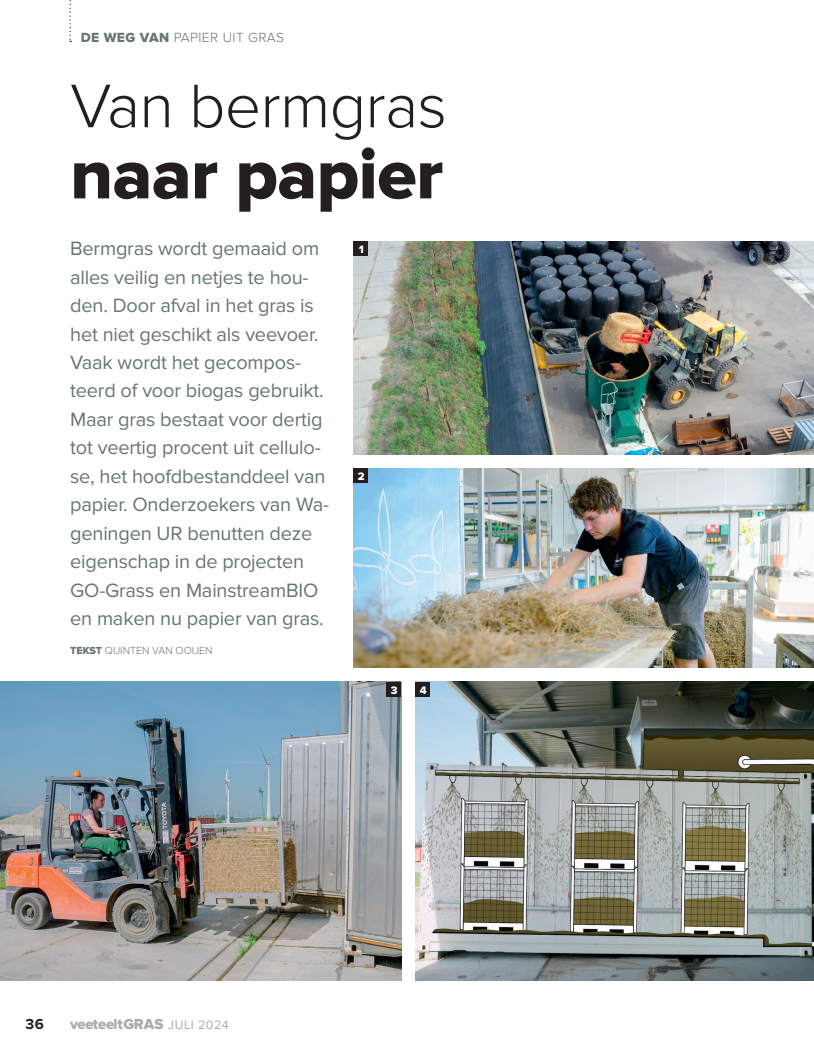
<style>
.page{position:relative;width:814px;height:1051px;background:#fff}
.page>*{position:absolute;margin:0;border:0;box-sizing:border-box;transform-origin:0 0}
.t1{font:72.5px "Proxima Nova Extrabld";letter-spacing:-.01em;color:#231f20}
.t2{font:300 63.75px "Proxima Nova";letter-spacing:-.01em;color:#231f20}
.t3{font:20px/28.5px "Proxima Nova";letter-spacing:-.01em;color:#687575}
.t4{font:15px "Proxima Nova Extrabld";letter-spacing:-.02em;color:#a6acac}
.t5{font:700 15px "Proxima Nova";color:#231f20}
.t6{font:300 13.75px "Proxima Nova";letter-spacing:.03em;color:#687575}
.t7{font:11.25px "Proxima Nova Extrabld";color:#fff}
.t8{font:300 10.62px "Proxima Nova";color:#687575}
.s1{font-family:"Proxima Nova Extrabld";font-weight:400}
.s2{font-family:"Proxima Nova";font-size:12.5px}
</style>
<div class="page">
<img style="left:354px;top:241px;width:459px;height:213px">
<img style="left:354px;top:469px;width:459px;height:199px">
<img style="left:416px;top:682px;width:397px;height:299px">
<img style="left:0;top:682px;width:401px;height:299px">
<div style="left:354px;top:241px;width:14px;height:14px;background:#231f20"></div>
<div style="left:354px;top:469px;width:14px;height:14px;background:#231f20"></div>
<div style="left:387px;top:682px;width:14px;height:14px;background:#231f20"></div>
<div style="left:416px;top:682px;width:14px;height:14px;background:#231f20"></div>
<svg style="left:70px;top:0;width:1px;height:42px"></svg>
<p class="t6" style="left:81px;top:29px;width:205px"><span class="s1">DE WEG VAN</span> PAPIER UIT GRAS</p>
<h2 class="t2" style="left:70px;top:69px;width:378px">Van bermgras</h2>
<h1 class="t1" style="left:70px;top:132px;width:374px">naar papier</h1>
<p class="t7" style="left:359px;top:242px;width:7px">1</p>
<p class="t3" style="left:70px;top:235px;width:260px">Bermgras wordt gemaaid om alles veilig en netjes te hou&shy;den. Door afval in het gras is het niet geschikt als veevoer.<br>Vaak wordt het gecompos&shy;teerd of voor biogas gebruikt.<br>Maar gras bestaat voor dertig tot veertig procent uit cellulo&shy;se, het hoofdbestanddeel van papier. Onderzoekers van Wa&shy;geningen UR benutten deze eigenschap in de projecten<br>GO-Grass en MainstreamBIO en maken nu papier van gras.</p>
<p class="t8" style="left:70px;top:644px;width:144px"><span class="s1">TEKST</span> QUINTEN VAN OOIJEN</p>
<p class="t7" style="left:358px;top:470px;width:8px">2</p>
<p class="t5" style="left:25px;top:1015px;width:20px">36</p>
<p class="t4" style="left:70px;top:1015px;width:160px">veeteeltGRAS <span class="s2">JULI 2024</span></p>
<p class="t7" style="left:391px;top:683px;width:8px">3</p>
<p class="t7" style="left:420px;top:683px;width:8px">4</p>
</div>
